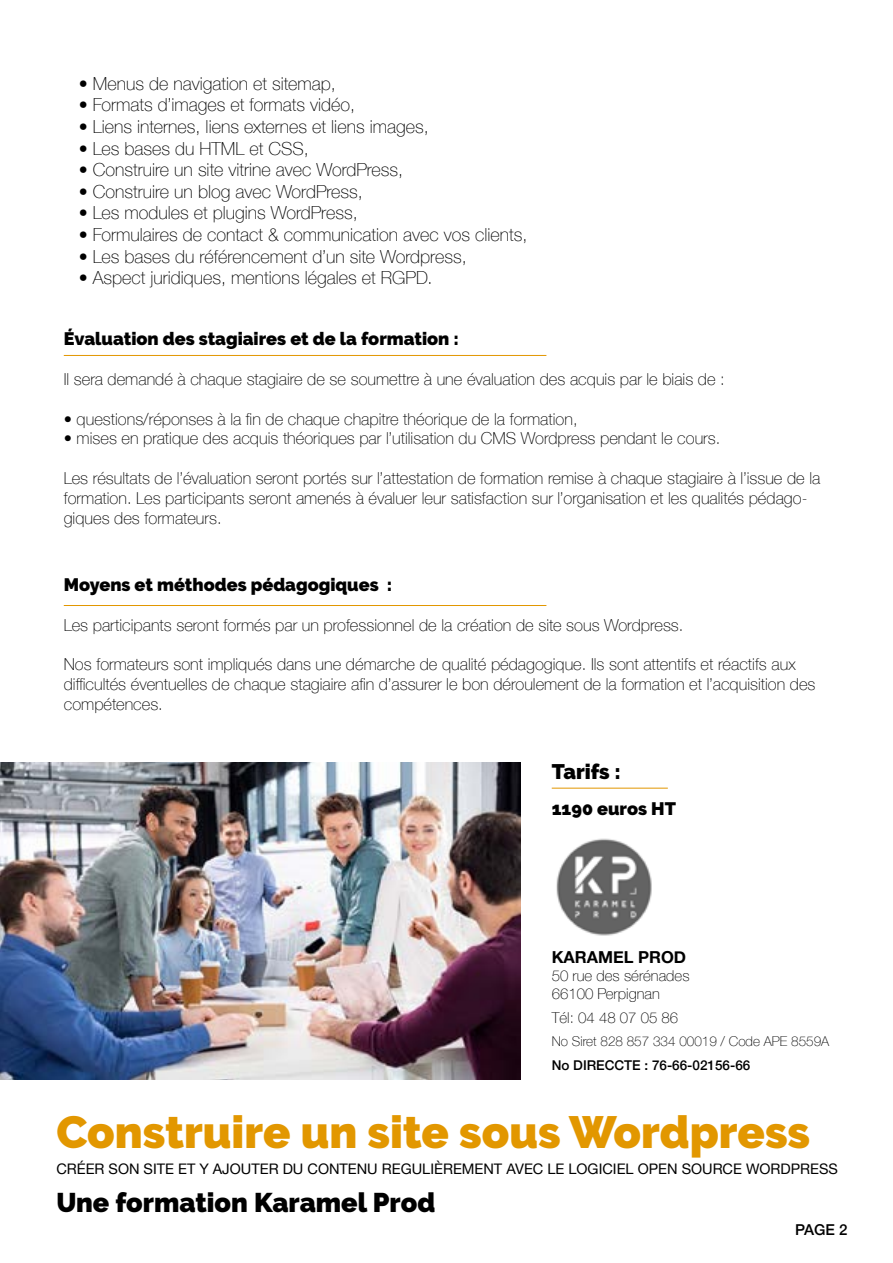
<style>
.page{position:relative;width:893px;height:1263px;background:#fff}
.page>*{position:absolute;margin:0;border:0;box-sizing:border-box;transform-origin:0 0}
.t1{font:900 45px "Raleway";color:#e29700}
.t2{font:900 27px "Raleway";color:#000}
.t3{font:900 21px "Raleway";color:#000}
.t4{font:100 18px "Helvetica Neue";color:#000}
.t5{font:900 18px "Raleway";color:#000}
.t6{font:100 16.5px/19.8px "Helvetica Neue";color:#000}
.t7{font:700 16.5px "Helvetica Neue";color:#000}
.t8{font:100 15px/18px "Helvetica Neue";color:#000}
.t9{font:500 15px "Helvetica Neue";color:#000}
.t10{font:14.55px "Helvetica Neue";color:#000}
.t11{font:100 13.5px "Helvetica Neue";color:#000}
.t12{font:500 13.5px "Helvetica Neue";color:#000}
</style>
<div class="page">
<hr style="left:64px;top:355px;width:482px;height:1px;background:#e29700">
<hr style="left:64px;top:605px;width:482px;height:1px;background:#e29700">
<hr style="left:552px;top:788px;width:116px;height:1px;background:#e29700">
<img style="left:556px;top:839px;width:96px;height:97px">
<img style="left:0;top:762px;width:521px;height:317px">
<p class="t4" style="left:79px;top:70px;width:259px">• Menus de navigation et sitemap,</p>
<p class="t4" style="left:79px;top:91px;width:278px">• Formats d’images et formats vidéo,</p>
<p class="t4" style="left:79px;top:113px;width:351px">• Liens internes, liens externes et liens images,</p>
<p class="t4" style="left:79px;top:134px;width:232px">• Les bases du HTML et CSS,</p>
<p class="t4" style="left:79px;top:156px;width:326px">• Construire un site vitrine avec WordPress,</p>
<p class="t4" style="left:79px;top:178px;width:286px">• Construire un blog avec WordPress,</p>
<p class="t4" style="left:79px;top:199px;width:280px">• Les modules et plugins WordPress,</p>
<p class="t4" style="left:79px;top:221px;width:450px">• Formulaires de contact &amp; communication avec vos clients,</p>
<p class="t4" style="left:79px;top:242px;width:389px">• Les bases du référencement d’un site Wordpress,</p>
<p class="t4" style="left:79px;top:264px;width:355px">• Aspect juridiques, mentions légales et RGPD.</p>
<p class="t5" style="left:64px;top:329px;width:397px">Évaluation des stagiaires et de la formation :</p>
<p class="t6" style="left:64px;top:369px;width:663px">Il sera demandé à chaque stagiaire de se soumettre à une évaluation des acquis par le biais de :</p>
<p class="t6" style="left:64px;top:408px;width:515px">• questions/réponses à la fin de chaque chapitre théorique de la formation,</p>
<p class="t6" style="left:64px;top:428px;width:658px">• mises en pratique des acquis théoriques par l’utilisation du CMS Wordpress pendant le cours.</p>
<p class="t6" style="left:64px;top:468px;width:758px">Les résultats de l’évaluation seront portés sur l’attestation de formation remise à chaque stagiaire à l’issue de la formation. Les participants seront amenés à évaluer leur satisfaction sur l’organisation et les qualités pédago&shy;giques des formateurs.</p>
<p class="t5" style="left:64px;top:574px;width:330px">Moyens et méthodes pédagogiques :</p>
<p class="t6" style="left:64px;top:614px;width:621px">Les participants seront formés par un professionnel de la création de site sous Wordpress.</p>
<p class="t6" style="left:64px;top:654px;width:753px">Nos formateurs sont impliqués dans une démarche de qualité pédagogique. Ils sont attentifs et réactifs aux difficultés éventuelles de chaque stagiaire afin d’assurer le bon déroulement de la formation et l’acquisition des compétences.</p>
<p class="t3" style="left:552px;top:759px;width:71px">Tarifs :</p>
<p class="t5" style="left:552px;top:798px;width:126px">1190 euros HT</p>
<p class="t7" style="left:552px;top:944px;width:136px">KARAMEL PROD</p>
<p class="t8" style="left:552px;top:966px;width:139px">50 rue des sérénades<br>66100 Perpignan</p>
<p class="t8" style="left:552px;top:1008px;width:128px">Tél: 04 48 07 05 86</p>
<p class="t11" style="left:552px;top:1030px;width:279px">No Siret 828 857 334 00019 / Code APE 8559A</p>
<p class="t12" style="left:552px;top:1054px;width:200px">No DIRECCTE : 76-66-02156-66</p>
<h1 class="t1" style="left:56px;top:1106px;width:755px">Construire un site sous Wordpress</h1>
<p class="t10" style="left:56px;top:1158px;width:783px">CRÉER SON SITE ET Y AJOUTER DU CONTENU REGULIÈREMENT AVEC LE LOGICIEL OPEN SOURCE WORDPRESS</p>
<h2 class="t2" style="left:56px;top:1187px;width:380px">Une formation Karamel Prod</h2>
<p class="t9" style="left:795px;top:1218px;width:54px">PAGE 2</p>
</div>
